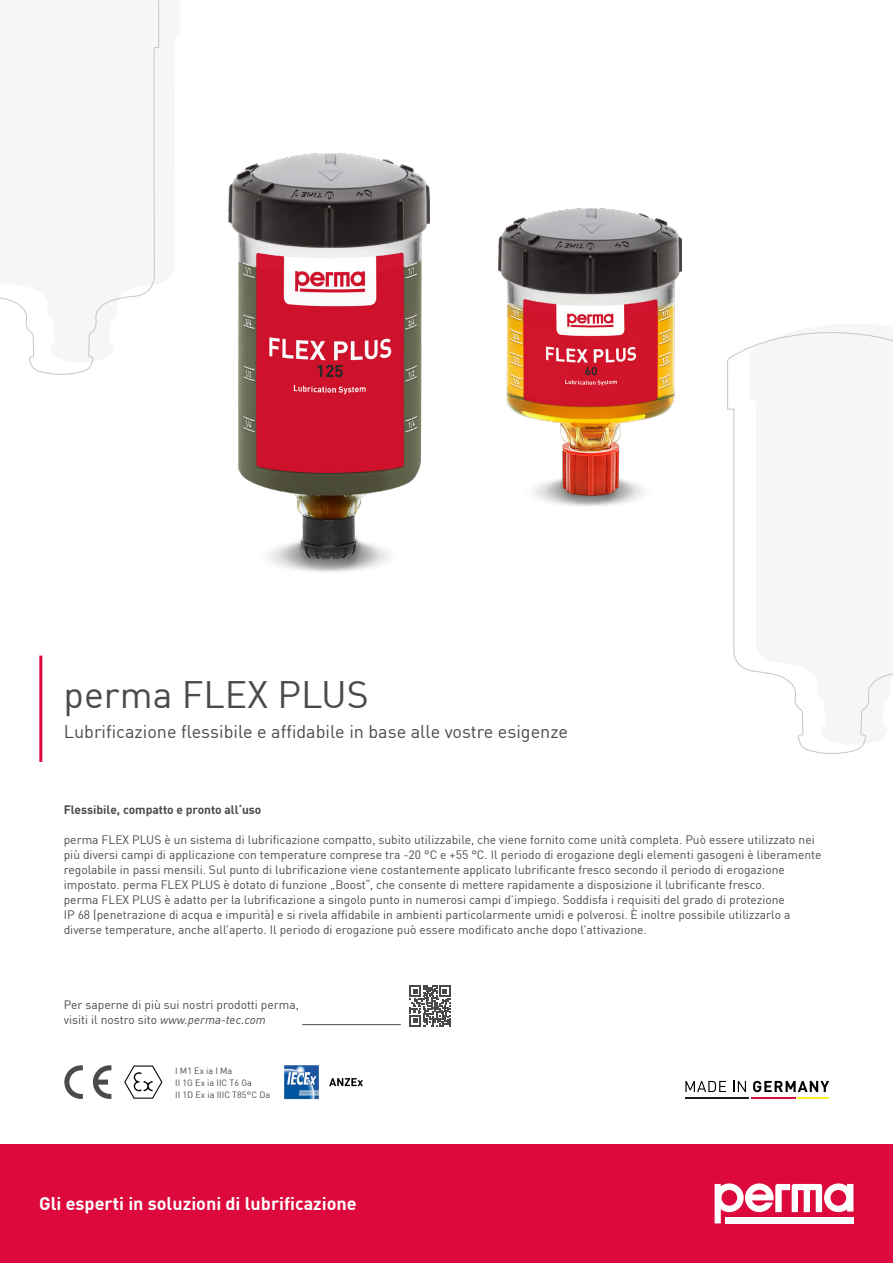
<style>
.page{position:relative;width:893px;height:1263px;background:#fff}
.page>*{position:absolute;margin:0;border:0;box-sizing:border-box;transform-origin:0 0}
.t1{font:37.5px "DIN Pro";color:#4a4a49}
.t2{font:18px "DIN Pro";color:#4a4a49}
.t3{font:700 18px "DIN Pro";color:#fff}
.t4{font:12px/15px "DIN Pro";color:#4a4a49}
.t5{font:700 12px "DIN Pro";color:#4a4a49}
.t6{font:9px/12px "DIN Pro";color:#4a4a49}
.s1{font-style:italic}
</style>
<div class="page">
<div style="left:0;top:1144px;width:893px;height:119px;background:#dd083b"></div>
<svg style="left:715px;top:1183px;width:138px;height:40px"></svg>
<svg style="left:685px;top:1081px;width:41px;height:11px"></svg>
<hr style="left:685px;top:1097px;width:64px;height:2px;background:#1d1d1c">
<svg style="left:0;top:0;width:160px;height:751px"></svg>
<svg style="left:727px;top:332px;width:166px;height:767px"></svg>
<svg style="left:124px;top:1065px;width:39px;height:34px"></svg>
<svg style="left:64px;top:1065px;width:19px;height:34px"></svg>
<svg style="left:93px;top:1065px;width:18px;height:34px"></svg>
<img style="left:284px;top:1065px;width:35px;height:35px">
<svg style="left:329px;top:1078px;width:34px;height:8px"></svg>
<img style="left:498px;top:209px;width:183px;height:297px">
<img style="left:229px;top:154px;width:201px;height:418px">
<hr style="left:39px;top:656px;width:3px;height:106px;background:#dd083b">
<hr style="left:302px;top:1024px;width:99px;height:1px;background:#4a4a49">
<svg style="left:410px;top:985px;width:41px;height:41px"></svg>
<h1 class="t1" style="left:64px;top:666px;width:307px">perma FLEX PLUS</h1>
<h2 class="t2" style="left:64px;top:718px;width:506px">Lubrificazione flessibile e affidabile in base alle vostre esigenze</h2>
<p class="t5" style="left:64px;top:800px;width:199px">Flessibile, compatto e pronto all‘uso</p>
<p class="t4" style="left:64px;top:831px;width:759px">perma FLEX PLUS è un sistema di lubrificazione compatto, subito utilizzabile, che viene fornito come unità completa. Può essere utilizzato nei più diversi campi di applicazione con temperature comprese tra -20 °C e +55 °C. Il periodo di erogazione degli elementi gasogeni è liberamente regolabile in passi mensili. Sul punto di lubrificazione viene costantemente applicato lubrificante fresco secondo il periodo di erogazione impostato. perma FLEX PLUS è dotato di funzione „Boost“, che consente di mettere rapidamente a disposizione il lubrificante fresco.<br>perma FLEX PLUS è adatto per la lubrificazione a singolo punto in numerosi campi d’impiego. Soddisfa i requisiti del grado di protezione<br>IP 68 (penetrazione di acqua e impurità) e si rivela affidabile in ambienti particolarmente umidi e polverosi. È inoltre possibile utilizzarlo a diverse temperature, anche all’aperto. Il periodo di erogazione può essere modificato anche dopo l’attivazione.</p>
<p class="t4" style="left:64px;top:996px;width:237px">Per saperne di più sui nostri prodotti perma, visiti il nostro sito <span class="s1">www.perma-tec.com</span></p>
<p class="t6" style="left:175px;top:1064px;width:96px">I M1 Ex ia I Ma<br>II 1G Ex ia IIC T6 Ga<br>II 1D Ex ia IIIC T85°C Da</p>
<h2 class="t3" style="left:39px;top:1190px;width:319px">Gli esperti in soluzioni di lubrificazione</h2>
</div>
